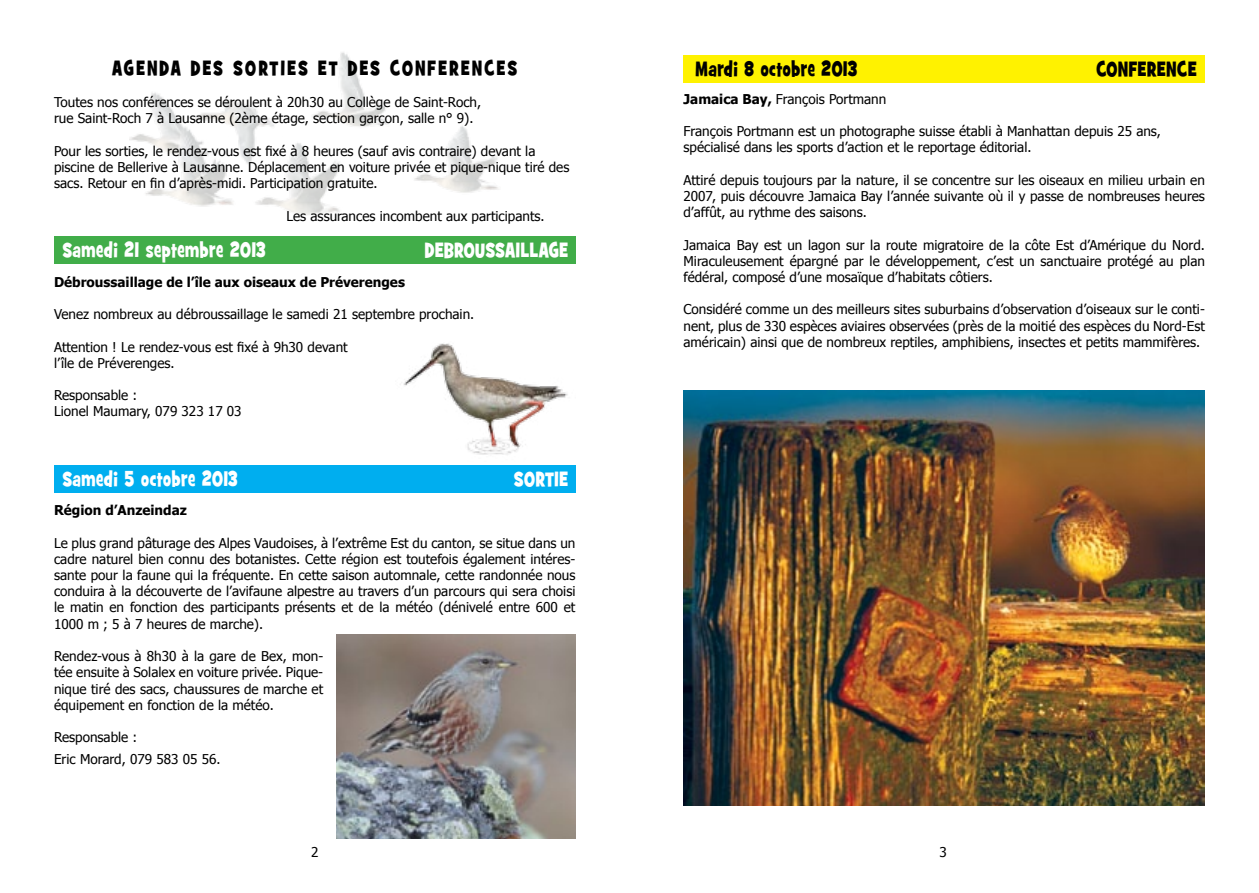
<style>
.page{position:relative;width:1259px;height:893px;background:#fff}
.page>*{position:absolute;margin:0;border:0;box-sizing:border-box;transform-origin:0 0}
.t1{font:700 21px "Grilled Cheese BTN Cn";letter-spacing:.03em;color:#fff}
.t2{font:700 21px "Grilled Cheese BTN Cn";letter-spacing:.11em;color:#000}
.t3{font:700 21px "Grilled Cheese BTN Cn";letter-spacing:.03em;color:#000}
.t4{font:13.5px/16.2px "Tahoma";color:#000}
.t5{font:700 13.5px "Tahoma";color:#000}
.s1{font-weight:700}
</style>
<div class="page">
<div style="left:54px;top:466px;width:521px;height:27px;background:#00aeef"></div>
<img style="left:129px;top:52px;width:370px;height:164px">
<img style="left:336px;top:634px;width:239px;height:205px">
<div style="left:683px;top:55px;width:522px;height:28px;background:#fff200"></div>
<div style="left:54px;top:236px;width:521px;height:28px;background:#41ad49"></div>
<img style="left:403px;top:343px;width:165px;height:112px">
<img style="left:683px;top:390px;width:522px;height:416px">
<h1 class="t2" style="left:112px;top:54px;width:407px">AGENDA DES SORTIES ET DES CONFERENCES</h1>
<p class="t4" style="left:54px;top:94px;width:429px">Toutes nos conférences se déroulent à 20h30 au Collège de Saint-Roch, rue Saint-Roch 7 à Lausanne (2ème étage, section garçon, salle n° 9).</p>
<p class="t4" style="left:54px;top:142px;width:517px">Pour les sorties, le rendez-vous est fixé à 8 heures (sauf avis contraire) devant la piscine de Bellerive à Lausanne. Déplacement en voiture privée et pique-nique tiré des sacs. Retour en fin d’après-midi. Participation gratuite.</p>
<p class="t4" style="left:286px;top:207px;width:260px">Les assurances incombent aux participants.</p>
<h1 class="t1" style="left:62px;top:236px;width:205px">Samedi 21 septembre 2013</h1>
<h1 class="t1" style="left:425px;top:236px;width:145px">DEBROUSSAILLAGE</h1>
<p class="t5" style="left:54px;top:272px;width:352px">Débroussaillage de l’île aux oiseaux de Préverenges</p>
<p class="t4" style="left:54px;top:305px;width:422px">Venez nombreux au débroussaillage le samedi 21 septembre prochain.</p>
<p class="t4" style="left:54px;top:338px;width:295px">Attention ! Le rendez-vous est fixé à 9h30 devant l’île de Préverenges.</p>
<p class="t4" style="left:54px;top:386px;width:189px">Responsable :<br>Lionel Maumary, 079 323 17 03</p>
<h1 class="t1" style="left:62px;top:466px;width:177px">Samedi 5 octobre 2013</h1>
<h1 class="t1" style="left:514px;top:466px;width:56px">SORTIE</h1>
<p class="t5" style="left:54px;top:501px;width:134px">Région d’Anzeindaz</p>
<p class="t4" style="left:54px;top:534px;width:523px;text-align:justify">Le plus grand pâturage des Alpes Vaudoises, à l’extrême Est du canton, se situe dans un cadre naturel bien connu des botanistes. Cette région est toutefois également intéres&shy;sante pour la faune qui la fréquente. En cette saison automnale, cette randonnée nous conduira à la découverte de l’avifaune alpestre au travers d’un parcours qui sera choisi le matin en fonction des participants présents et de la météo (dénivelé entre 600 et 1000 m ; 5 à 7 heures de marche).</p>
<p class="t4" style="left:54px;top:647px;width:271px;text-align:justify">Rendez-vous à 8h30 à la gare de Bex, mon&shy;tée ensuite à Solalex en voiture privée. Pique&shy;nique tiré des sacs, chaussures de marche et équipement en fonction de la météo.</p>
<p class="t4" style="left:54px;top:726px;width:168px;line-height:21.6px">Responsable :<br>Eric Morard, 079 583 05 56.</p>
<p class="t4" style="left:311px;top:843px;width:9px">2</p>
<h1 class="t3" style="left:695px;top:55px;width:163px">Mardi 8 octobre 2013</h1>
<h1 class="t3" style="left:1096px;top:55px;width:102px">CONFERENCE</h1>
<p class="t4" style="left:683px;top:90px;width:204px"><span class="s1">Jamaica Bay,</span> François Portmann</p>
<p class="t4" style="left:683px;top:123px;width:479px">François Portmann est un photographe suisse établi à Manhattan depuis 25 ans, spécialisé dans les sports d’action et le reportage éditorial.</p>
<p class="t4" style="left:683px;top:171px;width:523px;text-align:justify">Attiré depuis toujours par la nature, il se concentre sur les oiseaux en milieu urbain en 2007, puis découvre Jamaica Bay l’année suivante où il y passe de nombreuses heures d’affût, au rythme des saisons.</p>
<p class="t4" style="left:683px;top:236px;width:523px;text-align:justify">Jamaica Bay est un lagon sur la route migratoire de la côte Est d’Amérique du Nord.<br>Miraculeusement épargné par le développement, c’est un sanctuaire protégé au plan fédéral, composé d’une mosaïque d’habitats côtiers.</p>
<p class="t4" style="left:683px;top:301px;width:523px;text-align:justify">Considéré comme un des meilleurs sites suburbains d’observation d’oiseaux sur le conti&shy;nent, plus de 330 espèces aviaires observées (près de la moitié des espèces du Nord-Est américain) ainsi que de nombreux reptiles, amphibiens, insectes et petits mammifères.</p>
<p class="t4" style="left:939px;top:843px;width:9px">3</p>
</div>
